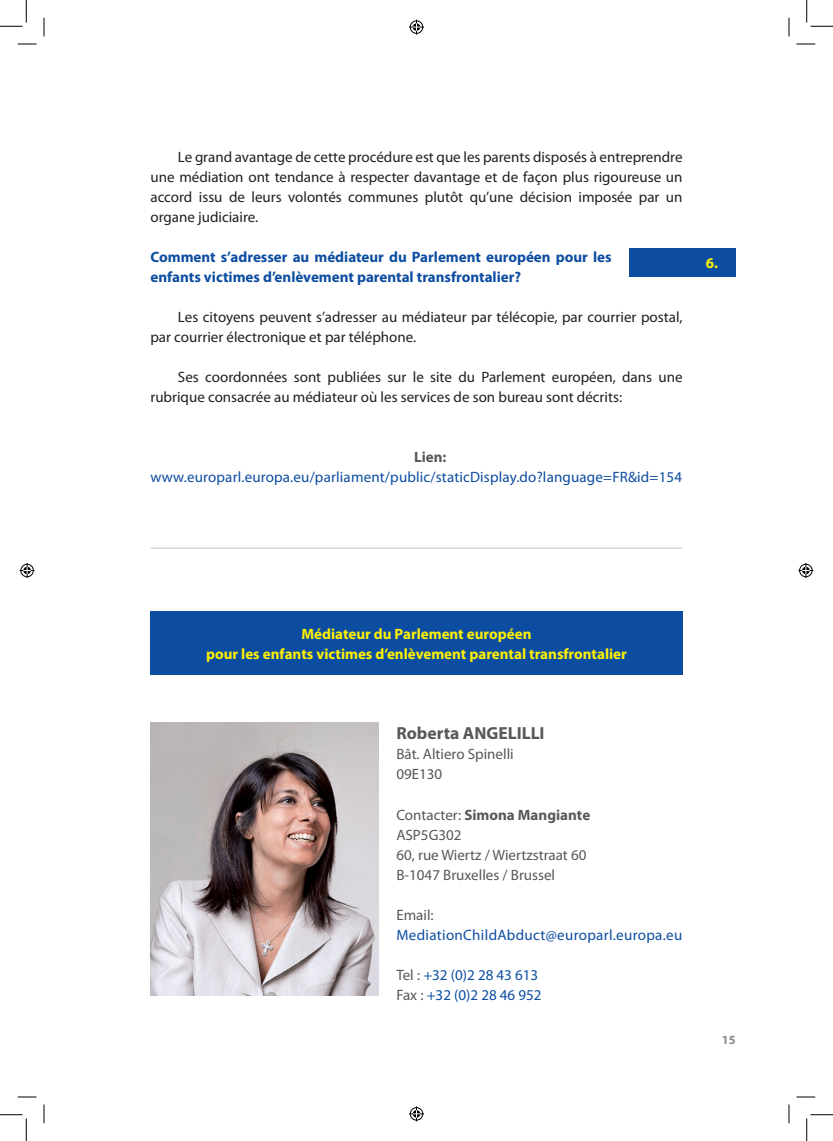
<style>
.page{position:relative;width:833px;height:1141px;background:#fff}
.page>*{position:absolute;margin:0;border:0;box-sizing:border-box;transform-origin:0 0}
.t1{font:700 17.5px "Myriad Pro";color:#57585a}
.t2{font:15px/20px "Myriad Pro";color:#231f20}
.t3{font:15px/20px "Myriad Pro";letter-spacing:.01em;color:#0d4da1}
.t4{font:15px/20px "Myriad Pro";color:#57585a}
.t5{font:700 15px/20px "Myriad Pro";color:#0d4da1}
.t6{font:700 15px/20px "Myriad Pro";color:#fff101;text-align:center}
.t7{font:700 15px "Myriad Pro";color:#57585a}
.t8{font:700 12.5px "Myriad Pro";color:#8a8c8f}
.s1{font-weight:700}
.s2{color:#57585a}
</style>
<div class="page">
<svg style="left:150px;top:547px;width:533px;height:2px"></svg>
<div style="left:629px;top:248px;width:106px;height:28px;background:#0d4da1"></div>
<div style="left:150px;top:611px;width:532px;height:64px;background:#0d4da1"></div>
<img style="left:150px;top:722px;width:228px;height:273px">
<svg style="left:18px;top:43px;width:18px;height:2px"></svg>
<svg style="left:796px;top:43px;width:18px;height:2px"></svg>
<svg style="left:18px;top:1096px;width:18px;height:1px"></svg>
<svg style="left:796px;top:1096px;width:18px;height:1px"></svg>
<svg style="left:43px;top:18px;width:2px;height:18px"></svg>
<svg style="left:43px;top:1104px;width:2px;height:19px"></svg>
<svg style="left:788px;top:18px;width:1px;height:18px"></svg>
<svg style="left:788px;top:1104px;width:1px;height:19px"></svg>
<svg style="left:0;top:0;width:27px;height:27px"></svg>
<svg style="left:0;top:1114px;width:27px;height:26px"></svg>
<svg style="left:806px;top:0;width:26px;height:27px"></svg>
<svg style="left:806px;top:1114px;width:26px;height:26px"></svg>
<svg style="left:409px;top:20px;width:15px;height:15px"></svg>
<svg style="left:409px;top:1106px;width:15px;height:15px"></svg>
<svg style="left:20px;top:563px;width:15px;height:15px"></svg>
<svg style="left:798px;top:563px;width:14px;height:15px"></svg>
<p class="t2" style="left:150px;top:146px;width:533px;text-align:justify;text-indent:27px">Le grand avantage de cette procédure est que les parents disposés à entreprendre une médiation ont tendance à respecter davantage et de façon plus rigoureuse un accord issu de leurs volontés communes plutôt qu’une décision imposée par un organe judiciaire.</p>
<p class="t5" style="left:150px;top:246px;width:462px">Comment s’adresser au médiateur du Parlement européen pour les enfants victimes d’enlèvement parental transfrontalier?</p>
<p class="t2" style="left:150px;top:306px;width:533px;text-indent:27px">Les citoyens peuvent s’adresser au médiateur par télécopie, par courrier postal, par courrier électronique et par téléphone.</p>
<p class="t2" style="left:150px;top:366px;width:533px;text-indent:27px">Ses coordonnées sont publiées sur le site du Parlement européen, dans une rubrique consacrée au médiateur où les services de son bureau sont décrits:</p>
<p class="t7" style="left:414px;top:447px;width:34px">Lien:</p>
<p class="t3" style="left:150px;top:466px;width:533px">www.europarl.europa.eu/parliament/public/staticDisplay.do?language=FR&amp;id=154</p>
<p class="t6" style="left:705px;top:252px;width:14px">6.</p>
<p class="t6" style="left:206px;top:623px;width:422px">Médiateur du Parlement européen<br>pour les enfants victimes d’enlèvement parental transfrontalier</p>
<p class="t1" style="left:396px;top:722px;width:150px">Roberta ANGELILLI</p>
<p class="t4" style="left:396px;top:744px;width:119px">Bât. Altiero Spinelli<br>09E130</p>
<p class="t4" style="left:396px;top:804px;width:195px">Contacter: <span class="s1">Simona Mangiante<br></span>ASP5G302<br>60, rue Wiertz / Wiertzstraat 60<br>B-1047 Bruxelles / Brussel</p>
<p class="t4" style="left:396px;top:904px;width:39px">Email:</p>
<p class="t3" style="left:396px;top:924px;width:287px">MediationChildAbduct@europarl.europa.eu</p>
<p class="t3" style="left:396px;top:964px;width:147px"><span class="s2">Tel :</span> +32 (0)2 28 43 613<br><span class="s2">Fax :</span> +32 (0)2 28 46 952</p>
<p class="t8" style="left:721px;top:1031px;width:15px">15</p>
</div>
